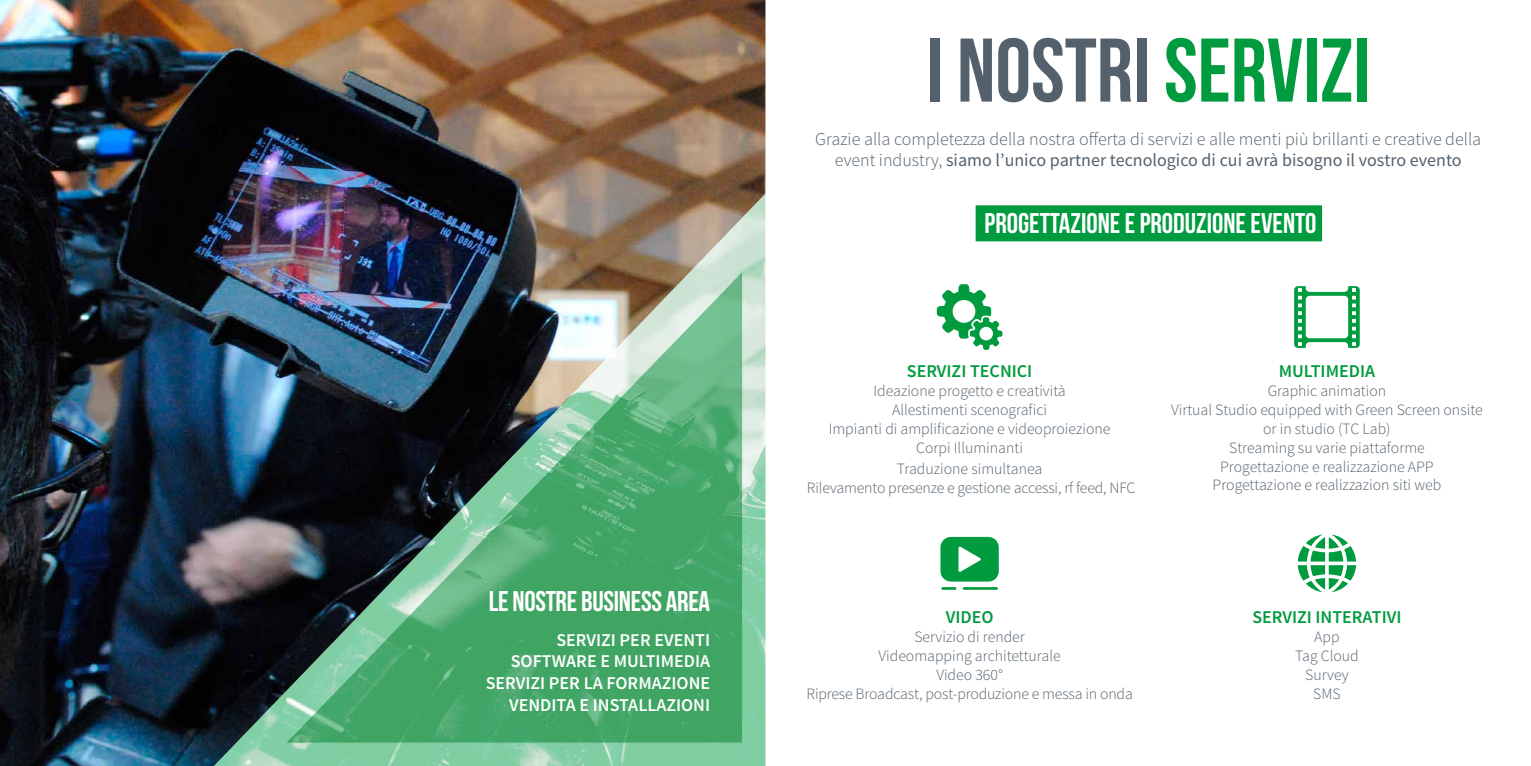
<style>
.page{position:relative;width:1531px;height:766px;background:#fff}
.page>*{position:absolute;margin:0;border:0;box-sizing:border-box;transform-origin:0 0}
.t1{font:700 90px "Bebas Neue";color:#54616c}
.t2{font:700 28.5px "Bebas Neue";color:#fff}
.t3{font:300 18px/21.6px "Source Sans Pro";color:#54616c;text-align:center}
.t4{font:600 18px/21.6px "Source Sans Pro";color:#fff;text-align:right}
.t5{font:600 18px "Source Sans Pro";color:#009b3e}
.t6{font:300 15.75px/18.9px "Source Sans Pro";color:#54616c;text-align:center}
.s1{color:#009b3e}
.s2{font-weight:400}
</style>
<div class="page">
<img style="left:0;top:0;width:765px;height:765px">
<img style="left:212px;top:193px;width:553px;height:572px">
<img style="left:287px;top:272px;width:455px;height:470px">
<svg style="left:937px;top:284px;width:65px;height:66px"></svg>
<svg style="left:1294px;top:286px;width:66px;height:62px"></svg>
<svg style="left:1298px;top:534px;width:58px;height:58px"></svg>
<hr style="left:963px;top:587px;width:35px;height:2px;background:#009b3e">
<svg style="left:941px;top:587px;width:15px;height:2px"></svg>
<svg style="left:940px;top:536px;width:59px;height:45px;background:#2ead61"></svg>
<div style="left:975px;top:205px;width:347px;height:36px;background:#009b3e"></div>
<h2 class="t2" style="left:489px;top:585px;width:223px">LE NOSTRE BUSINESS AREA</h2>
<p class="t4" style="left:486px;top:629px;width:226px">SERVIZI PER EVENTI<br>SOFTWARE E MULTIMEDIA<br>SERVIZI PER LA FORMAZIONE<br>VENDITA E INSTALLAZIONI</p>
<h1 class="t1" style="left:926px;top:21px;width:446px">I NOSTRI <span class="s1">SERVIZI</span></h1>
<p class="t3" style="left:815px;top:128px;width:667px">Grazie alla completezza della nostra offerta di servizi e alle menti più brillanti e creative della event industry, <span class="s2">siamo l’unico partner tecnologico di cui avrà bisogno il vostro evento</span></p>
<h2 class="t2" style="left:984px;top:207px;width:334px">PROGETTAZIONE E PRODUZIONE EVENTO</h2>
<p class="t5" style="left:907px;top:359px;width:127px">SERVIZI TECNICI</p>
<p class="t6" style="left:829px;top:381px;width:283px">Ideazione progetto e creatività<br>Allestimenti scenografici<br>Impianti di amplificazione e videoproiezione<br>Corpi Illuminanti</p>
<p class="t6" style="left:807px;top:459px;width:330px">Traduzione simultanea<br>Rilevamento presenze e gestione accessi, rf feed, NFC</p>
<p class="t5" style="left:1278px;top:359px;width:98px">MULTIMEDIA</p>
<p class="t6" style="left:1171px;top:381px;width:313px">Graphic animation<br>Virtual Studio equipped with Green Screen onsite or in studio (TC Lab)<br>Streaming su varie piattaforme<br>Progettazione e realizzazione APP<br>Progettazione e realizzazion siti web</p>
<p class="t5" style="left:946px;top:605px;width:49px">VIDEO</p>
<p class="t6" style="left:806px;top:627px;width:328px">Servizio di render<br>Videomapping architetturale<br>Video 360°<br>Riprese Broadcast, post-produzione e messa in onda</p>
<p class="t5" style="left:1252px;top:605px;width:151px">SERVIZI INTERATIVI</p>
<p class="t6" style="left:1295px;top:627px;width:65px">App<br>Tag Cloud<br>Survey<br>SMS</p>
</div>
